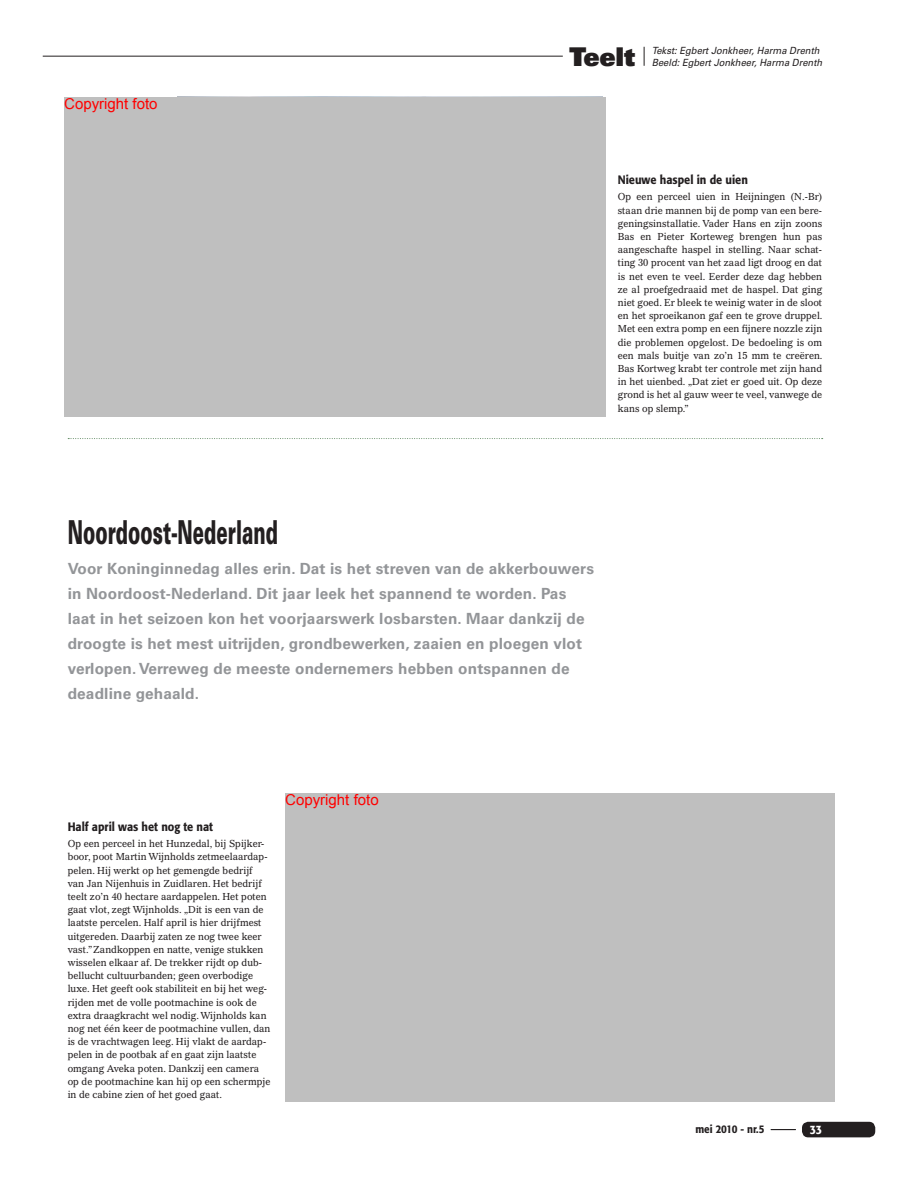
<style>
.page{position:relative;width:918px;height:1188px;background:#fff}
.page>*{position:absolute;margin:0;border:0;box-sizing:border-box;transform-origin:0 0}
.t1{font:900 33px "Univers LT Std";color:#231f20;scale:.56 1}
.t2{font:25.8px "Univers LT Std X Black";color:#231f20}
.t3{font:700 15.45px/24.9px "Univers LT Std";letter-spacing:.01em;color:#939598}
.t4{font:15px "Arial";color:#f00}
.t5{font:500 12.15px "Formata";color:#231f20;scale:.9 1}
.t6{font:500 12.15px "Formata";color:#fff;scale:.9 1}
.t7{font:500 10.95px "Formata";letter-spacing:-.01em;color:#231f20;scale:.9 1}
.t8{font:9.9px/13.2px "Gazette LT Std";color:#231f20;text-align:justify;scale:.95 1}
.t9{font:italic 9.9px/11.9px "Univers LT Std";color:#231f20;scale:.95 1}
</style>
<div class="page">
<div style="left:802px;top:1122px;width:73px;height:15px;background:#231f20;border-radius:6px"></div>
<svg style="left:771px;top:1129px;width:25px;height:1px"></svg>
<hr style="left:43px;top:56px;width:520px;height:1px;background:#231f20">
<svg style="left:644px;top:47px;width:1px;height:19px"></svg>
<svg style="left:68px;top:438px;width:755px;height:1px"></svg>
<div style="left:64px;top:97px;width:541px;height:320px;background:#bfbfbf"></div>
<div style="left:285px;top:794px;width:550px;height:308px;background:#bfbfbf"></div>
<h3 class="t4" style="left:64px;top:94px;width:95px">Copyright foto</h3>
<h2 class="t2" style="left:569px;top:47px;width:67px">Teelt</h2>
<p class="t9" style="left:652px;top:45px;width:181px">Tekst: Egbert Jonkheer, Harma Drenth<br>Beeld: Egbert Jonkheer, Harma Drenth</p>
<p class="t5" style="left:618px;top:174px;width:146px">Nieuwe haspel in de uien</p>
<p class="t8" style="left:618px;top:191px;width:217px">Op een perceel uien in Heijningen (N.-Br) staan drie mannen bij de pomp van een bere&shy;geningsinstallatie. Vader Hans en zijn zoons Bas en Pieter Korteweg brengen hun pas aangeschafte haspel in stelling. Naar schat&shy;ting 30 procent van het zaad ligt droog en dat is net even te veel. Eerder deze dag hebben ze al proefgedraaid met de haspel. Dat ging niet goed. Er bleek te weinig water in de sloot en het sproeikanon gaf een te grove druppel.<br>Met een extra pomp en een fijnere nozzle zijn die problemen opgelost. De bedoeling is om een mals buitje van zo’n 15 mm te creëren.<br>Bas Kortweg krabt ter controle met zijn hand in het uienbed. „Dat ziet er goed uit. Op deze grond is het al gauw weer te veel, vanwege de kans op slemp.”</p>
<h1 class="t1" style="left:68px;top:520px;width:377px">Noordoost-Nederland</h1>
<p class="t3" style="left:68px;top:557px;width:528px">Voor Koninginnedag alles erin. Dat is het streven van de akkerbouwers in Noordoost-Nederland. Dit jaar leek het spannend te worden. Pas laat in het seizoen kon het voorjaarswerk losbarsten. Maar dankzij de droogte is het mest uitrijden, grondbewerken, zaaien en ploegen vlot verlopen. Verreweg de meeste ondernemers hebben ontspannen de deadline gehaald.</p>
<p class="t5" style="left:68px;top:821px;width:163px">Half april was het nog te nat</p>
<p class="t8" style="left:68px;top:838px;width:215px;text-align:left">Op een perceel in het Hunzedal, bij Spijker&shy;boor, poot Martin Wijnholds zetmeelaardap&shy;pelen. Hij werkt op het gemengde bedrijf van Jan Nijenhuis in Zuidlaren. Het bedrijf teelt zo’n 40 hectare aardappelen. Het poten gaat vlot, zegt Wijnholds. „Dit is een van de laatste percelen. Half april is hier drijfmest uitgereden. Daarbij zaten ze nog twee keer vast.” Zandkoppen en natte, venige stukken wisselen elkaar af. De trekker rijdt op dub&shy;bellucht cultuurbanden; geen overbodige luxe. Het geeft ook stabiliteit en bij het weg&shy;rijden met de volle pootmachine is ook de extra draagkracht wel nodig. Wijnholds kan nog net één keer de pootmachine vullen, dan is de vrachtwagen leeg. Hij vlakt de aardap&shy;pelen in de pootbak af en gaat zijn laatste omgang Aveka poten. Dankzij een camera op de pootmachine kan hij op een schermpje in de cabine zien of het goed gaat.</p>
<h3 class="t4" style="left:285px;top:790px;width:95px">Copyright foto</h3>
<p class="t7" style="left:695px;top:1125px;width:78px">mei 2010 - nr.5</p>
<p class="t6" style="left:810px;top:1124px;width:15px">33</p>
</div>
